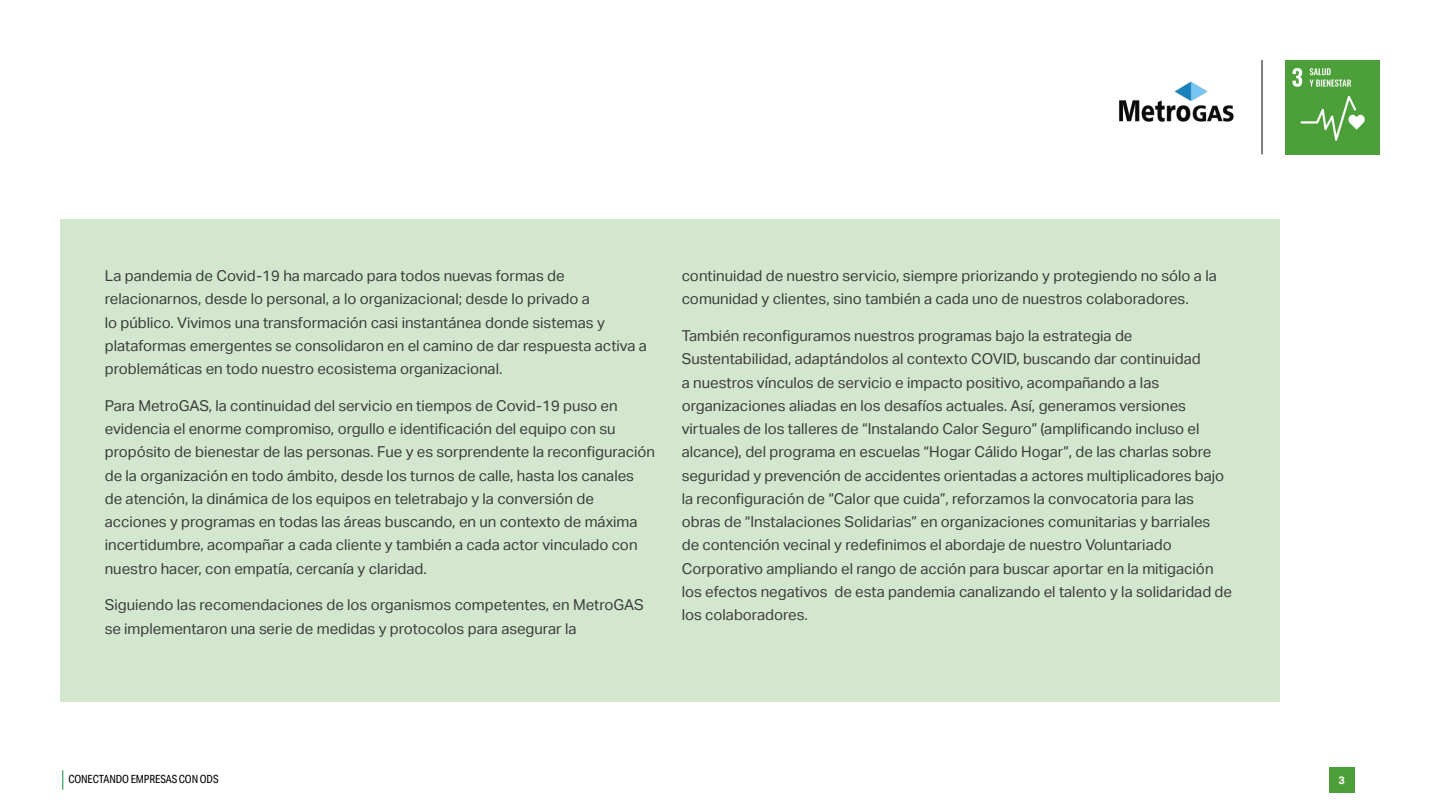
<style>
.page{position:relative;width:1440px;height:810px;background:#fff}
.page>*{position:absolute;margin:0;border:0;box-sizing:border-box;transform-origin:0 0}
.t1{font:15px/23.2px "Aktiv Grotesk";color:#3c3c3b}
.t2{font:11.25px "Aktiv Grotesk Cd";letter-spacing:-.01em;color:#000}
.t3{font:700 10.88px "Aktiv Grotesk";color:#fff}
</style>
<div class="page">
<svg style="left:62px;top:770px;width:1px;height:20px"></svg>
<div style="left:1329px;top:767px;width:25px;height:26px;background:#4c9f38"></div>
<img style="left:1285px;top:60px;width:95px;height:95px">
<hr style="left:1262px;top:60px;width:1px;height:94px;background:#000">
<img style="left:1119px;top:81px;width:115px;height:41px">
<div style="left:60px;top:219px;width:1220px;height:483px;background:#d2e7cd"></div>
<p class="t1" style="left:105px;top:264px;width:544px">La pandemia de Covid-19 ha marcado para todos nuevas formas de relacionarnos, desde lo personal, a lo organizacional; desde lo privado a<br>lo público. Vivimos una transformación casi instantánea donde sistemas y plataformas emergentes se consolidaron en el camino de dar respuesta activa a problemáticas en todo nuestro ecosistema organizacional.</p>
<p class="t1" style="left:105px;top:394px;width:552px">Para MetroGAS, la continuidad del servicio en tiempos de Covid-19 puso en evidencia el enorme compromiso, orgullo e identificación del equipo con su propósito de bienestar de las personas. Fue y es sorprendente la reconfiguración de la organización en todo ámbito, desde los turnos de calle, hasta los canales de atención, la dinámica de los equipos en teletrabajo y la conversión de acciones y programas en todas las áreas buscando, en un contexto de máxima incertidumbre, acompañar a cada cliente y también a cada actor vinculado con nuestro hacer, con empatía, cercanía y claridad.</p>
<p class="t1" style="left:105px;top:594px;width:541px">Siguiendo las recomendaciones de los organismos competentes, en MetroGAS se implementaron una serie de medidas y protocolos para asegurar la</p>
<p class="t1" style="left:682px;top:264px;width:537px">continuidad de nuestro servicio, siempre priorizando y protegiendo no sólo a la comunidad y clientes, sino también a cada uno de nuestros colaboradores.</p>
<p class="t1" style="left:682px;top:324px;width:552px">También reconfiguramos nuestros programas bajo la estrategia de Sustentabilidad, adaptándolos al contexto COVID, buscando dar continuidad<br>a nuestros vínculos de servicio e impacto positivo, acompañando a las organizaciones aliadas en los desafíos actuales. Así, generamos versiones virtuales de los talleres de “Instalando Calor Seguro” (amplificando incluso el alcance), del programa en escuelas “Hogar Cálido Hogar”, de las charlas sobre seguridad y prevención de accidentes orientadas a actores multiplicadores bajo la reconfiguración de “Calor que cuida”, reforzamos la convocatoria para las obras de “Instalaciones Solidarias” en organizaciones comunitarias y barriales<br>de contención vecinal y redefinimos el abordaje de nuestro Voluntariado Corporativo ampliando el rango de acción para buscar aportar en la mitigación los efectos negativos de esta pandemia canalizando el talento y la solidaridad de los colaboradores.</p>
<p class="t2" style="left:68px;top:773px;width:152px">CONECTANDO EMPRESAS CON ODS</p>
<p class="t3" style="left:1338px;top:774px;width:8px">3</p>
</div>
